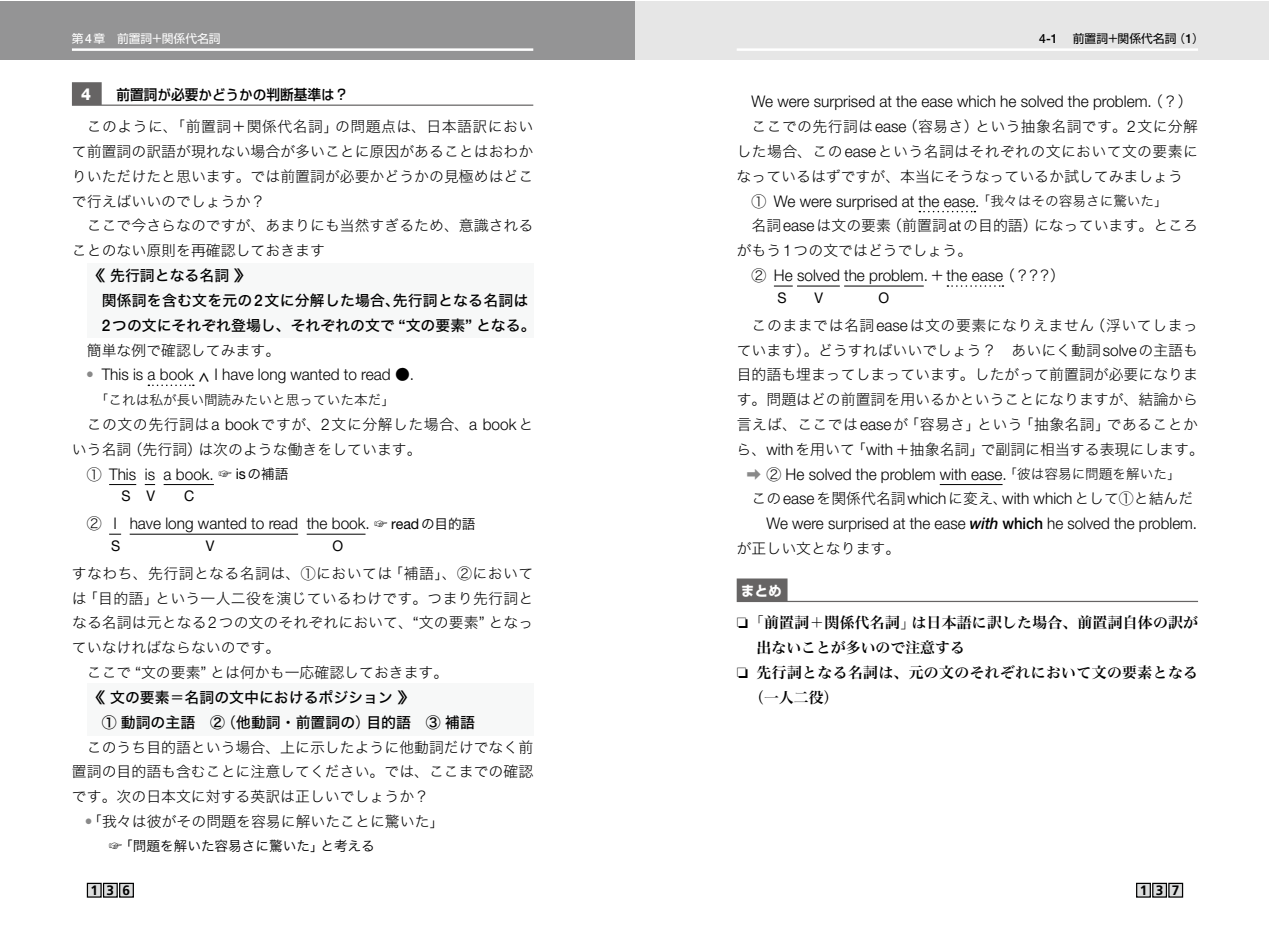
<style>
.page{position:relative;width:1270px;height:933px;background:#fff}
.page>*{position:absolute;margin:0;border:0;box-sizing:border-box;transform-origin:0 0}
.t1{font:800 16.45px "Helvetica Neue LT Std";color:#fff;scale:.95 1}
.t2{font:300 16.1px "Helvetica Neue LT Std";color:#000;scale:.96 1}
.t3{font:300 16.1px "Helvetica Neue LT Std";color:#000;scale:.95 1}
.t4{font:14.88px/24.8px "Hira Kaku Std W2";color:#000}
.t5{font:14.88px/24.8px "Hira Kaku Std W5";color:#000;scale:1.5 1}
.t6{font:14.88px "Hira Min Pro W6";letter-spacing:.015em;color:#000}
.t7{font:14.88px "Hira Kaku Std W2";letter-spacing:.03em;color:#000}
.t8{font:14.88px "Hira Kaku Std W2";letter-spacing:.02em;color:#000}
.t9{font:14.7px "Helvetica Neue LT Std";color:#000;scale:.96 1}
.t10{font:500 14.35px "Shin Go Pro";color:#000;scale:.95 1}
.t11{font:700 13.83px "Shin Go Pro";color:#fff;scale:.95 1}
.t12{font:13.65px "Hira Kaku Std W2";color:#000}
.t13{font:13.65px "Hira Kaku Pro W3";color:#000}
.t14{font:700 13.65px "Frutiger";letter-spacing:.62em;color:#000}
.t15{font:11.72px "Shin Go Pro";color:#000}
.t16{font:11.72px "Shin Go Pro";color:#fff}
.s1{font-family:"Helvetica Neue LT Std";font-weight:500;font-size:12.78px}
.s2{font-family:"Hira Kaku Pro W3"}
.s3{font-size:13.83px}
.s4{font-family:"Helvetica Neue LT Std";font-weight:500;font-size:16.1px}
.s5{font-family:"Hira Kaku Std W2";font-weight:400;font-size:14.88px}
.s6{font-family:"Helvetica Neue LT Std";font-weight:300;font-size:16.1px}
.s7{font-family:"Hira Kaku Pro W3";font-weight:400;font-size:13.65px}
.s8{font-weight:400;font-size:14.7px}
.s9{font-family:"Hira Kaku Std W2";font-weight:400;font-size:13.65px}
.s10{font-family:"Hira Kaku Std W2";font-weight:400;font-size:14.88px;color:#898989}
.s11{font-weight:500;font-style:italic}
.s12{font-weight:500}
</style>
<div class="page">
<div style="left:87px;top:683px;width:446px;height:52px;background:#f7f8f8"></div>
<div style="left:87px;top:263px;width:446px;height:74px;background:#f7f8f8"></div>
<div style="left:0;top:2px;width:635px;height:58px;background:#949495"></div>
<div style="left:635px;top:2px;width:634px;height:58px;background:#e6e6e6"></div>
<hr style="left:737px;top:48px;width:461px;height:3px;background:#fff">
<hr style="left:72px;top:48px;width:461px;height:3px;background:#fff">
<div style="left:87px;top:883px;width:14px;height:14px;background:#dcdddd"></div>
<div style="left:87px;top:882px;width:15px;height:15px;border:1px solid #000"></div>
<div style="left:104px;top:883px;width:13px;height:14px;background:#dcdddd"></div>
<div style="left:103px;top:882px;width:15px;height:15px;border:1px solid #000"></div>
<div style="left:120px;top:883px;width:13px;height:14px;background:#dcdddd"></div>
<div style="left:119px;top:882px;width:15px;height:15px;border:1px solid #000"></div>
<div style="left:1137px;top:883px;width:13px;height:14px;background:#dcdddd"></div>
<div style="left:1136px;top:882px;width:15px;height:15px;border:1px solid #000"></div>
<div style="left:1153px;top:883px;width:13px;height:14px;background:#dcdddd"></div>
<div style="left:1152px;top:882px;width:15px;height:15px;border:1px solid #000"></div>
<div style="left:1169px;top:883px;width:13px;height:14px;background:#dcdddd"></div>
<div style="left:1168px;top:882px;width:15px;height:15px;border:1px solid #000"></div>
<div style="left:72px;top:82px;width:461px;height:24px;background:#666464"></div>
<div style="left:102px;top:81px;width:436px;height:24px;background:#fff"></div>
<svg style="left:148px;top:384px;width:46px;height:2px"></svg>
<svg style="left:109px;top:484px;width:27px;height:1px"></svg>
<hr style="left:164px;top:484px;width:50px;height:1px;background:#000">
<svg style="left:109px;top:534px;width:12px;height:1px"></svg>
<hr style="left:130px;top:534px;width:168px;height:1px;background:#000">
<hr style="left:307px;top:534px;width:59px;height:1px;background:#000">
<svg style="left:919px;top:211px;width:56px;height:1px"></svg>
<svg style="left:774px;top:286px;width:19px;height:1px"></svg>
<hr style="left:797px;top:286px;width:43px;height:1px;background:#000">
<hr style="left:844px;top:286px;width:80px;height:1px;background:#000">
<svg style="left:947px;top:285px;width:56px;height:2px"></svg>
<hr style="left:940px;top:484px;width:63px;height:1px;background:#000">
<div style="left:737px;top:578px;width:461px;height:24px;background:#666464"></div>
<div style="left:788px;top:577px;width:415px;height:24px;background:#fff"></div>
<p class="t16" style="left:72px;top:29px;width:150px">第<span class="s1">4</span>章 前置詞＋関係代名詞</p>
<p class="t15" style="left:1039px;top:29px;width:166px"><span class="s1">4-1</span> 前置詞＋関係代名詞<span class="s2">（</span><span class="s1">1</span><span class="s2">）</span></p>
<p class="t1" style="left:81px;top:84px;width:12px">4</p>
<p class="t10" style="left:117px;top:82px;width:246px">前置詞<span class="s3">が</span>必要<span class="s3">かどうかの</span>判断基準<span class="s3">は</span>？</p>
<p class="t4" style="left:72px;top:114px;width:463px;text-align:justify;text-indent:15px">このように、「前置詞＋関係代名詞」の問題点は、日本語訳において前置詞の訳語が現れない場合が多いことに原因があることはおわかりいただけたと思います。では前置詞が必要かどうかの見極めはどこで行えばいいのでしょうか？</p>
<p class="t4" style="left:72px;top:213px;width:463px;text-indent:15px">ここで今さらなのですが、あまりにも当然すぎるため、意識されることのない原則を再確認しておきます</p>
<p class="t5" style="left:102px;top:263px;width:291px;text-indent:-18px">《先行詞となる名詞》<br>関係詞を含む文を元の<span class="s4">2</span>文に分解した場合、先行詞となる名詞は<br><span class="s4">2</span>つの文にそれぞれ登場し、それぞれの文で <span class="s4">“</span>文の要素<span class="s4">”</span> となる。</p>
<p class="t4" style="left:87px;top:337px;width:195px">簡単な例で確認してみます。</p>
<p class="t2" style="left:102px;top:365px;width:327px">This is a book <sub>∧</sub> I have long wanted to read <span class="s5">●</span>.</p>
<p class="t12" style="left:95px;top:389px;width:302px">「これは私が長い間読みたいと思っていた本だ」</p>
<p class="t4" style="left:72px;top:411px;width:463px;text-indent:15px">この文の先行詞は<span class="s6">a book</span>ですが、<span class="s6">2</span>文に分解した場合、<span class="s6">a book</span>という名詞（先行詞）は次のような働きをしています。</p>
<p class="t2" style="left:87px;top:464px;width:212px"><span class="s5">①</span> This is a book. <span class="s7">☞</span> <span class="s8">is</span><span class="s7">の補語</span></p>
<p class="t9" style="left:122px;top:487px;width:36px">S V</p>
<p class="t9" style="left:184px;top:487px;width:12px">C</p>
<p class="t2" style="left:87px;top:513px;width:406px"><span class="s5">②</span> I have long wanted to read the book. <span class="s7">☞</span> <span class="s8">read</span><span class="s7">の目的語</span></p>
<p class="t9" style="left:111px;top:537px;width:11px">S</p>
<p class="t9" style="left:206px;top:537px;width:10px">V</p>
<p class="t9" style="left:333px;top:537px;width:13px">O</p>
<p class="t7" style="left:72px;top:562px;width:463px">すなわち、先行詞となる名詞は、①においては「補語」、②において</p>
<p class="t8" style="left:72px;top:587px;width:463px">は「目的語」という一人二役を演じているわけです。つまり先行詞と</p>
<p class="t4" style="left:72px;top:610px;width:463px">なる名詞は元となる<span class="s6">2</span>つの文のそれぞれにおいて、<span class="s6">“</span>文の要素<span class="s6">”</span> となっ</p>
<p class="t4" style="left:72px;top:635px;width:210px">ていなければならないのです。</p>
<p class="t4" style="left:87px;top:659px;width:363px">ここで <span class="s6">“</span>文の要素<span class="s6">”</span> とは何かも一応確認しておきます。</p>
<p class="t5" style="left:102px;top:685px;width:250px;text-indent:-18px">《文の要素<span class="s2">＝</span>名詞の文中におけるポジション》<br>① 動詞の主語 ②<span class="s2">（</span>他動詞・前置詞の<span class="s2">）</span>目的語 ③ 補語</p>
<p class="t4" style="left:87px;top:734px;width:448px">このうち目的語という場合、上に示したように他動詞だけでなく前</p>
<p class="t4" style="left:72px;top:759px;width:463px">置詞の目的語も含むことに注意してください。では、ここまでの確認</p>
<p class="t4" style="left:72px;top:783px;width:359px">です。次の日本文に対する英訳は正しいでしょうか？</p>
<p class="t4" style="left:87px;top:808px;width:359px">「我々は彼がその問題を容易に解いたことに驚いた」</p>
<p class="t13" style="left:108px;top:834px;width:268px">☞「問題を解いた容易さに驚いた」と考える</p>
<p class="t2" style="left:752px;top:92px;width:461px">We were surprised at the ease which he solved the problem.<span class="s5">（？）</span></p>
<p class="t4" style="left:737px;top:114px;width:463px;text-align:justify;text-indent:15px">ここでの先行詞は<span class="s6">ease</span>（容易さ）という抽象名詞です。<span class="s6">2</span>文に分解した場合、この<span class="s6">ease</span>という名詞はそれぞれの文において文の要素になっているはずですが、本当にそうなっているか試してみましょう</p>
<p class="t2" style="left:751px;top:191px;width:435px"><span class="s5">①</span> We were surprised at the ease.<span class="s9">「我々はその容易さに驚いた」</span></p>
<p class="t4" style="left:737px;top:213px;width:463px;text-indent:15px">名詞<span class="s6">ease</span>は文の要素（前置詞<span class="s6">at</span>の目的語）になっています。ところがもう<span class="s6">1</span>つの文ではどうでしょう。</p>
<p class="t2" style="left:752px;top:265px;width:328px"><span class="s5">②</span> He solved the problem.<span class="s5">＋</span>the ease<span class="s5">（？？？）</span></p>
<p class="t9" style="left:778px;top:289px;width:11px">S</p>
<p class="t9" style="left:815px;top:289px;width:10px">V</p>
<p class="t9" style="left:878px;top:289px;width:13px">O</p>
<p class="t4" style="left:737px;top:312px;width:469px;text-indent:15px">このままでは名詞<span class="s6">ease</span>は文の要素になりえません（浮いてしまっています）。どうすればいいでしょう？ あいにく動詞<span class="s6">solve</span>の主語も目的語も埋まってしまっています。したがって前置詞が必要になります。問題はどの前置詞を用いるかということになりますが、結論から言えば、ここでは<span class="s6">ease</span>が「容易さ」という「抽象名詞」であることから、<span class="s6">with</span>を用いて「<span class="s6">with</span>＋抽象名詞」で副詞に相当する表現にします。</p>
<p class="t2" style="left:747px;top:464px;width:454px"><span class="s10">➡</span> <span class="s5">②</span> He solved the problem with ease.<span class="s9">「彼は容易に問題を解いた」</span></p>
<p class="t4" style="left:752px;top:486px;width:443px">この<span class="s6">ease</span>を関係代名詞<span class="s6">which</span>に変え、<span class="s6">with which</span>として①と結んだ</p>
<p class="t3" style="left:766px;top:513px;width:455px">We were surprised at the ease <span class="s11">with</span> <span class="s12">which</span> he solved the problem.</p>
<p class="t4" style="left:737px;top:535px;width:165px">が正しい文となります。</p>
<p class="t11" style="left:741px;top:579px;width:44px">まとめ</p>
<p class="t6" style="left:737px;top:610px;width:463px">❏「前置詞＋関係代名詞」は日本語に訳した場合、前置詞自体の訳が</p>
<p class="t6" style="left:757px;top:634px;width:210px">出ないことが多いので注意する</p>
<p class="t6" style="left:737px;top:659px;width:463px">❏ 先行詞となる名詞は、元の文のそれぞれにおいて文の要素となる</p>
<p class="t6" style="left:749px;top:684px;width:91px">（一人二役）</p>
<p class="t14" style="left:91px;top:882px;width:41px">136</p>
<p class="t14" style="left:1140px;top:882px;width:41px">137</p>
</div>
